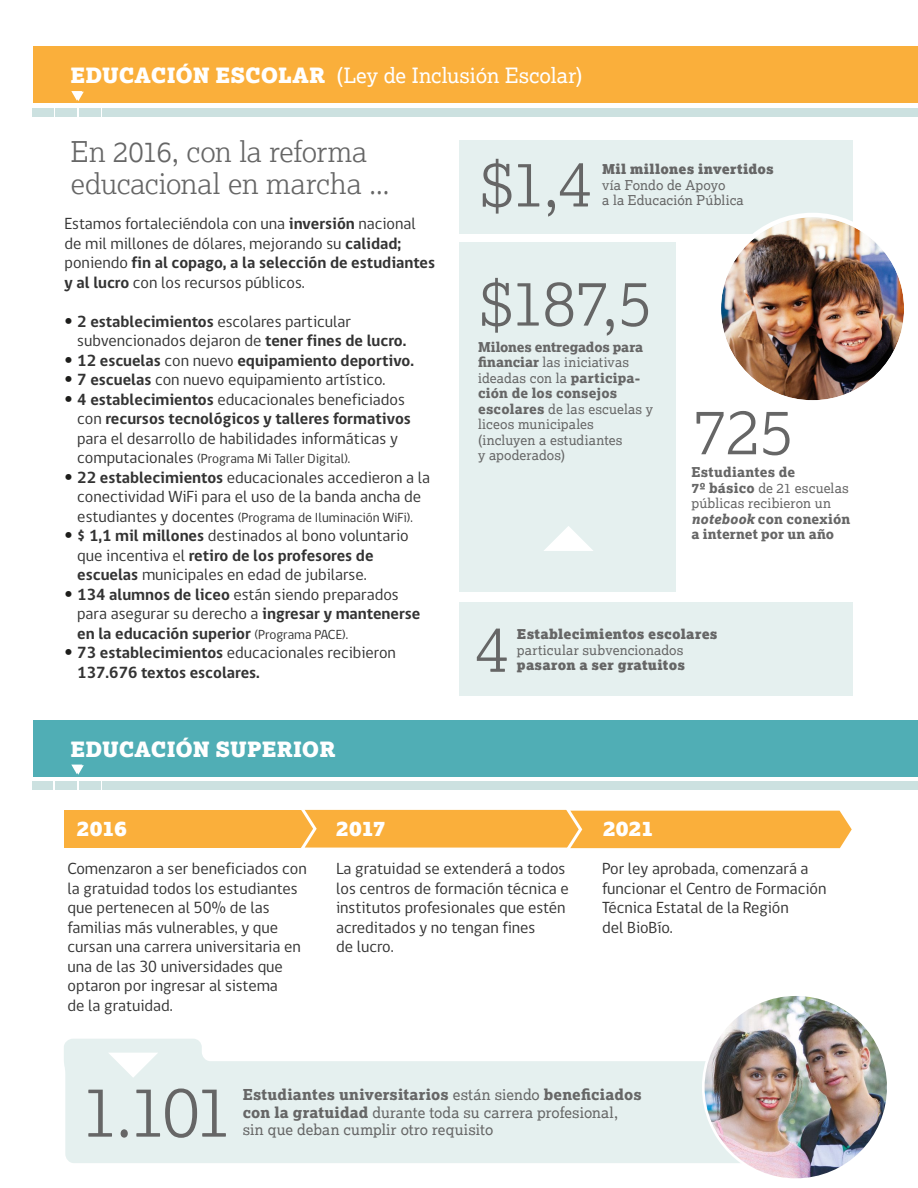
<style>
.page{position:relative;width:918px;height:1188px;background:#fff}
.page>*{position:absolute;margin:0;border:0;box-sizing:border-box;transform-origin:0 0}
.t1{font:300 70.5px "Lexia";color:#666}
.t2{font:300 63.45px "Lexia";letter-spacing:-.02em;color:#666}
.t3{font:300 28.5px/31.5px "Lexia";letter-spacing:-.005em;color:#666}
.t4{font:21px "Lexia";color:#fff}
.t5{font:900 21px "Lexia";color:#fff}
.t6{font:16.5px/19.5px "gob CL";color:#333}
.t7{font:700 16.5px/19.5px "gob CL";color:#333}
.t8{font:15px/17.2px "Lexia";letter-spacing:.005em;color:#666}
.t9{font:13.5px/15.6px "Lexia";letter-spacing:.015em;color:#666}
.t10{font:13.5px "gob CL";color:#333}
.t11{font:800 13.5px/15.5px "Lexia";letter-spacing:.01em;color:#666}
.t12{font:900 13.5px "Lexia";letter-spacing:.02em;color:#666}
.s1{font-weight:900}
.s2{font-weight:700}
.s3{font-family:"Helvetica";font-weight:300;color:#1d1d1b}
.s4{font-weight:400}
.s5{font-size:16.5px}
.s6{font-weight:400;font-size:13.5px}
.s7{font-weight:800}
.s8{font-style:italic}
</style>
<div class="page">
<div style="left:459px;top:140px;width:394px;height:94px;background:#e5f0ef"></div>
<div style="left:459px;top:603px;width:394px;height:93px;background:#e5f0ef"></div>
<div style="left:34px;top:720px;width:884px;height:57px;background:#50aeb5"></div>
<div style="left:32px;top:781px;width:21px;height:9px;background:#cce1e0"></div>
<div style="left:56px;top:781px;width:21px;height:9px;background:#cce1e0"></div>
<div style="left:79px;top:781px;width:21px;height:9px;background:#cce1e0"></div>
<div style="left:102px;top:781px;width:816px;height:9px;background:#cce1e0"></div>
<svg style="left:71px;top:765px;width:13px;height:10px"></svg>
<div style="left:34px;top:47px;width:884px;height:56px;background:#faaf3b"></div>
<svg style="left:64px;top:1039px;width:676px;height:124px;background:#e8f2f1"></svg>
<div style="left:32px;top:108px;width:22px;height:9px;background:#cce1e0"></div>
<div style="left:56px;top:108px;width:21px;height:9px;background:#cce1e0"></div>
<div style="left:79px;top:108px;width:21px;height:9px;background:#cce1e0"></div>
<div style="left:102px;top:108px;width:816px;height:9px;background:#cce1e0"></div>
<svg style="left:71px;top:91px;width:13px;height:10px"></svg>
<div style="left:459px;top:242px;width:216px;height:350px;background:#e5f0ef"></div>
<img style="left:721px;top:213px;width:183px;height:188px">
<div style="left:65px;top:810px;width:252px;height:38px;background:#faaf3b"></div>
<svg style="left:301px;top:809px;width:551px;height:40px;background:#fab54b"></svg>
<img style="left:703px;top:995px;width:185px;height:185px;border-radius:93px">
<svg style="left:108px;top:1053px;width:50px;height:25px"></svg>
<svg style="left:544px;top:526px;width:49px;height:25px"></svg>
<p class="t4" style="left:71px;top:62px;width:514px"><span class="s1">EDUCACIÓN ESCOLAR</span> (Ley de Inclusión Escolar)</p>
<h3 class="t3" style="left:71px;top:136px;width:320px">En 2016, con la reforma educacional en marcha ...</h3>
<p class="t6" style="left:65px;top:214px;width:372px">Estamos fortaleciéndola con una <span class="s2">inversión</span> nacional de mil millones de dólares, mejorando su <span class="s2">calidad; </span>poniendo <span class="s2">fin al copago, a la selección de estudiantes y al lucro</span> con los recursos públicos.</p>
<p class="t6" style="left:77px;top:312px;width:331px;text-indent:-13px"><span class="s3">•</span> <span class="s2">2 establecimientos</span> escolares particular subvencionados dejaron de <span class="s2">tener fines de lucro.</span></p>
<p class="t7" style="left:64px;top:351px;width:351px"><span class="s3">•</span> 12 escuelas <span class="s4">con nuevo</span> equipamiento deportivo.</p>
<p class="t6" style="left:65px;top:370px;width:322px"><span class="s3">•</span> <span class="s2">7 escuelas</span> con nuevo equipamiento artístico.</p>
<p class="t6" style="left:77px;top:390px;width:335px;text-indent:-13px"><span class="s3">•</span> <span class="s2">4 establecimientos</span> educacionales beneficiados con <span class="s2">recursos tecnológicos y talleres formativos </span>para el desarrollo de habilidades informáticas y</p>
<p class="t10" style="left:77px;top:449px;width:275px"><span class="s5">computacionales</span> (Programa Mi Taller Digital).</p>
<p class="t6" style="left:65px;top:468px;width:367px;text-align:center"><span class="s3">•</span> <span class="s2">22 establecimientos</span> educacionales accedieron a la conectividad WiFi para el uso de la banda ancha de</p>
<p class="t10" style="left:77px;top:508px;width:337px"><span class="s5">estudiantes y docentes</span> (Programa de Iluminación WiFi).</p>
<p class="t6" style="left:77px;top:526px;width:333px;text-indent:-13px"><span class="s3">•</span> <span class="s2">$ 1,1 mil millones</span> destinados al bono voluntario que incentiva el <span class="s2">retiro de los profesores de escuelas</span> municipales en edad de jubilarse.</p>
<p class="t7" style="left:77px;top:585px;width:345px;text-indent:-13px"><span class="s3">•</span> 134 alumnos de liceo <span class="s4">están siendo preparados para asegurar su derecho a</span> ingresar y mantenerse en la educación superior <span class="s6">(Programa PACE).</span></p>
<p class="t7" style="left:77px;top:643px;width:320px;text-indent:-13px"><span class="s3">•</span> 73 establecimientos <span class="s4">educacionales recibieron<br></span>137.676 textos escolares.</p>
<p class="t5" style="left:71px;top:735px;width:266px">EDUCACIÓN SUPERIOR</p>
<h2 class="t2" style="left:480px;top:143px;width:114px">$1,4</h2>
<p class="t12" style="left:602px;top:160px;width:173px">Mil millones invertidos</p>
<p class="t9" style="left:602px;top:177px;width:125px">vía Fondo de Apoyo</p>
<p class="t9" style="left:602px;top:192px;width:143px">a la Educación Pública</p>
<h2 class="t2" style="left:479px;top:263px;width:175px">$187,5</h2>
<p class="t9" style="left:478px;top:338px;width:177px"><span class="s7">Milones entregados para financiar</span> las iniciativas ideadas con la <span class="s7">participa&shy;ción de los consejos escolares</span> de las escuelas y liceos municipales (incluyen a estudiantes<br>y apoderados)</p>
<h2 class="t2" style="left:693px;top:391px;width:103px">725</h2>
<p class="t11" style="left:692px;top:464px;width:160px">Estudiantes de<br>7º básico <span class="s4">de 21 escuelas públicas recibieron un </span><span class="s8">notebook</span> con conexión a internet por un año</p>
<h2 class="t2" style="left:475px;top:609px;width:36px">4</h2>
<p class="t12" style="left:517px;top:625px;width:202px">Establecimientos escolares</p>
<p class="t9" style="left:517px;top:642px;width:168px">particular subvencionados</p>
<p class="t12" style="left:517px;top:656px;width:170px">pasaron a ser gratuitos</p>
<p class="t5" style="left:77px;top:814px;width:52px">2016</p>
<p class="t6" style="left:68px;top:859px;width:241px">Comenzaron a ser beneficiados con la gratuidad todos los estudiantes que pertenecen al 50% de las familias más vulnerables, y que cursan una carrera universitaria en una de las 30 universidades que optaron por ingresar al sistema<br>de la gratuidad.</p>
<p class="t5" style="left:336px;top:814px;width:51px">2017</p>
<p class="t5" style="left:603px;top:814px;width:52px">2021</p>
<p class="t6" style="left:602px;top:859px;width:226px">Por ley aprobada, comenzará a funcionar el Centro de Formación<br>Técnica Estatal de la Región<br>del BioBío.</p>
<p class="t6" style="left:336px;top:859px;width:234px">La gratuidad se extenderá a todos los centros de formación técnica e institutos profesionales que estén acreditados y no tengan fines<br>de lucro.</p>
<h1 class="t1" style="left:81px;top:1067px;width:154px">1.101</h1>
<p class="t8" style="left:243px;top:1086px;width:400px"><span class="s7">Estudiantes universitarios</span> están siendo <span class="s7">beneficiados con la gratuidad</span> durante toda su carrera profesional, sin que deban cumplir otro requisito</p>
</div>
